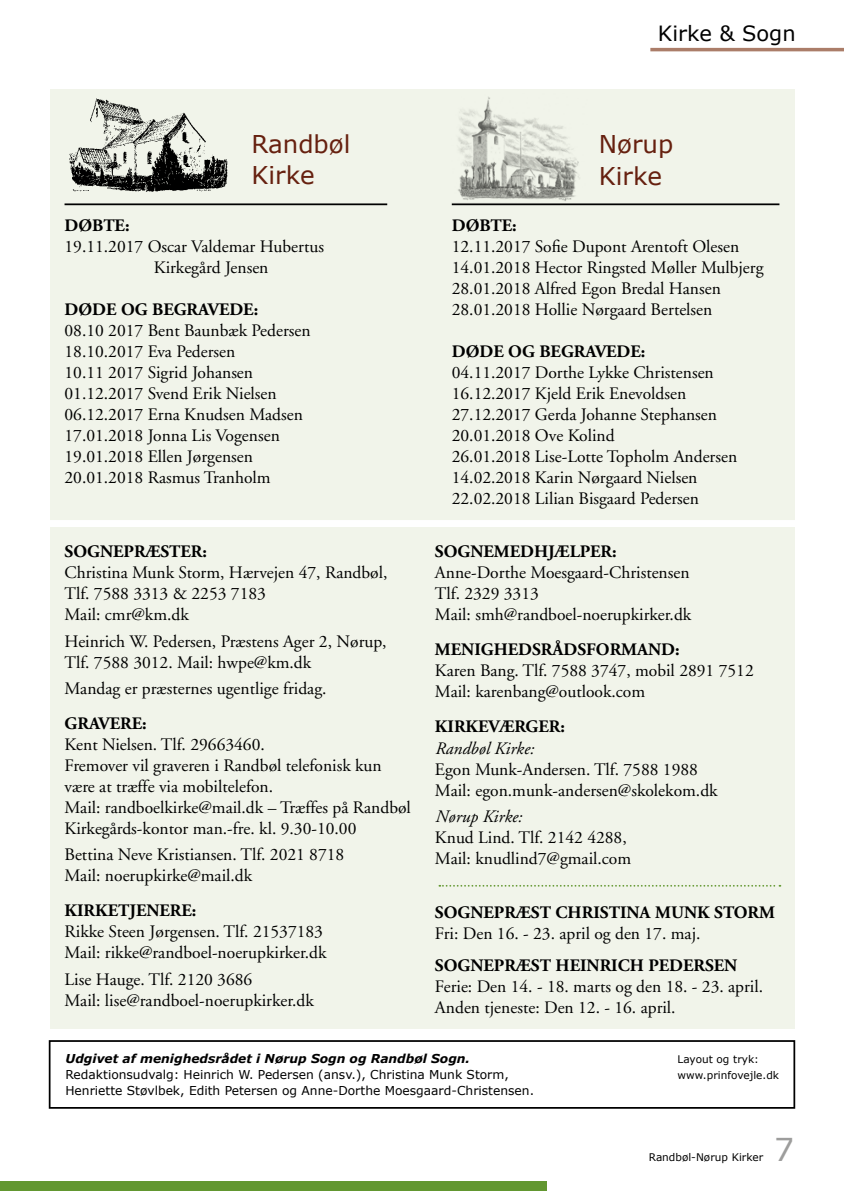
<style>
.page{position:relative;width:844px;height:1191px;background:#fff}
.page>*{position:absolute;margin:0;border:0;box-sizing:border-box;transform-origin:0 0}
.t1{font:31.5px "Verdana";color:#9d9d9c}
.t2{font:24.5px/31.5px "Verdana";color:#66200f}
.t3{font:21px "Verdana";color:#000}
.t4{font:17.5px/21px "Adobe Garamond";color:#000}
.t5{font:700 17.5px "Adobe Garamond";color:#000}
.t6{font:italic 17.5px "Adobe Garamond";color:#000}
.t7{font:12.25px "Verdana";color:#000}
.t8{font:italic 700 12.25px "Verdana";color:#000}
.t9{font:10.5px "Verdana";color:#000}
</style>
<div class="page">
<div style="left:0;top:1181px;width:546px;height:10px;background:#629730"></div>
<hr style="left:650px;top:48px;width:193px;height:3px;background:#ab7d69">
<div style="left:49px;top:1040px;width:746px;height:68px;border:2px solid #000"></div>
<div style="left:50px;top:89px;width:744px;height:939px;background:#f1f4ea"></div>
<img style="left:69px;top:98px;width:159px;height:94px">
<img style="left:458px;top:97px;width:122px;height:104px">
<hr style="left:451px;top:203px;width:328px;height:2px;background:#000">
<hr style="left:64px;top:203px;width:323px;height:2px;background:#000">
<div style="left:41px;top:520px;width:773px;height:7px;background:#fff"></div>
<svg style="left:439px;top:885px;width:341px;height:1px"></svg>
<p class="t3" style="left:657px;top:20px;width:139px">Kirke &amp; Sogn</p>
<h2 class="t2" style="left:251px;top:128px;width:100px">Randbøl<br>Kirke</h2>
<p class="t5" style="left:64px;top:216px;width:66px">DØBTE:</p>
<p class="t4" style="left:154px;top:236px;width:172px;text-indent:-89px">19.11.2017 Oscar Valdemar Hubertus<br>Kirkegård Jensen</p>
<p class="t5" style="left:64px;top:300px;width:195px">DØDE O G BEGRAVEDE:</p>
<p class="t4" style="left:64px;top:320px;width:247px">08.10 2017 Bent Baunbæk Pedersen<br>18.10.2017 Eva Pedersen<br>10.11 2017 Sigrid Johansen<br>01.12.2017 Svend Erik Nielsen<br>06.12.2017 Erna Knudsen Madsen<br>17.01.2018 Jonna Lis Vogensen<br>19.01.2018 Ellen Jørgensen<br>20.01.2018 Rasmus Tranholm</p>
<p class="t5" style="left:64px;top:542px;width:144px">SO GNEPRÆSTER:</p>
<p class="t4" style="left:64px;top:563px;width:324px">Christina Munk Storm, Hærvejen 47, Randbøl,<br>Tlf. 7588 3313 &amp; 2253 7183<br>Mail: cmr@km.dk</p>
<p class="t4" style="left:64px;top:631px;width:323px">Heinrich W. Pedersen, Præstens Ager 2, Nørup,<br>Tlf. 7588 3012. Mail: hwpe@km.dk</p>
<p class="t4" style="left:64px;top:678px;width:263px">Mandag er præsternes ugentlige fridag.</p>
<p class="t5" style="left:64px;top:714px;width:84px">GRAVERE:</p>
<p class="t4" style="left:64px;top:734px;width:348px">Kent Nielsen. Tlf. 29663460.<br>Fremover vil graveren i Randbøl telefonisk kun være at træffe via mobiltelefon.<br>Mail: randboelkirke@mail.dk – Træffes på Randbøl Kirkegårds-kontor man.-fre. kl. 9.30-10.00</p>
<p class="t4" style="left:64px;top:844px;width:281px">Bettina Neve Kristiansen. Tlf. 2021 8718<br>Mail: noerupkirke@mail.dk</p>
<p class="t5" style="left:64px;top:901px;width:133px">KIRKETJENERE:</p>
<p class="t4" style="left:64px;top:921px;width:263px">Rikke Steen Jørgensen. Tlf. 21537183<br>Mail: rikke@randboel-noerupkirker.dk</p>
<p class="t4" style="left:64px;top:969px;width:251px">Lise Hauge. Tlf. 2120 3686<br>Mail: lise@randboel-noerupkirker.dk</p>
<h2 class="t2" style="left:598px;top:129px;width:76px">Nørup<br>Kirke</h2>
<p class="t5" style="left:451px;top:216px;width:66px">DØBTE:</p>
<p class="t4" style="left:451px;top:236px;width:313px">12.11.2017 Sofie Dupont Arentoft Olesen 14.01.2018 Hector Ringsted Møller Mulbjerg 28.01.2018 Alfred Egon Bredal Hansen 28.01.2018 Hollie Nørgaard Bertelsen</p>
<p class="t5" style="left:451px;top:342px;width:195px">DØDE O G BEGRAVEDE:</p>
<p class="t4" style="left:451px;top:362px;width:287px">04.11.2017 Dorthe Lykke Christensen 16.12.2017 Kjeld Erik Enevoldsen 27.12.2017 Gerda Johanne Stephansen 20.01.2018 Ove Kolind<br>26.01.2018 Lise-Lotte Topholm Andersen 14.02.2018 Karin Nørgaard Nielsen 22.02.2018 Lilian Bisgaard Pedersen</p>
<p class="t5" style="left:435px;top:542px;width:183px">SO GNEMEDHJÆLPER:</p>
<p class="t4" style="left:435px;top:563px;width:258px">Anne-Dorthe Moesgaard-Christensen<br>Tlf. 2329 3313<br>Mail: smh@randboel-noerupkirker.dk</p>
<p class="t5" style="left:435px;top:640px;width:246px">MENIGHEDSRÅDSFO RMAND:</p>
<p class="t4" style="left:435px;top:661px;width:320px">Karen Bang. Tlf. 7588 3747, mobil 2891 7512<br>Mail: karenbang@outlook.com</p>
<p class="t5" style="left:435px;top:717px;width:131px">KIRKEVÆRGER:</p>
<p class="t6" style="left:435px;top:738px;width:100px">Randbøl Kirke:</p>
<p class="t4" style="left:435px;top:759px;width:284px">Egon Munk-Andersen. Tlf. 7588 1988<br>Mail: egon.munk-andersen@skolekom.dk</p>
<p class="t6" style="left:435px;top:807px;width:88px">Nørup Kirke:</p>
<p class="t4" style="left:435px;top:827px;width:198px">Knud Lind. Tlf. 2142 4288,<br>Mail: knudlind7@gmail.com</p>
<p class="t5" style="left:435px;top:903px;width:36px">SOGNEPRÆ</p>
<p class="t5" style="left:530px;top:903px;width:245px">ST CHRISTINA MUNK STO RM</p>
<p class="t4" style="left:435px;top:923px;width:267px">Fri: Den 16. - 23. april og den 17. maj.</p>
<p class="t5" style="left:435px;top:955px;width:36px">SOGNEPRÆ</p>
<p class="t5" style="left:530px;top:955px;width:208px">ST HEINRICH PEDERSEN</p>
<p class="t4" style="left:435px;top:976px;width:329px">Ferie: Den 14. - 18. marts og den 18. - 23. april.<br>Anden tjeneste: Den 12. - 16. april.</p>
<p class="t8" style="left:65px;top:1051px;width:406px">Udgivet af menighedsrådet i Nørup Sogn og Randbøl Sogn.</p>
<p class="t9" style="left:677px;top:1052px;width:83px">Layout og tryk:</p>
<p class="t7" style="left:65px;top:1066px;width:445px">Redaktionsudvalg: Heinrich W. Pedersen (ansv.), Christina Munk Storm,</p>
<p class="t9" style="left:677px;top:1068px;width:103px">www.prinfovejle.dk</p>
<p class="t7" style="left:65px;top:1082px;width:470px">Henriette Støvlbek, Edith Petersen og Anne-Dorthe Moesgaard-Christensen.</p>
<p class="t9" style="left:648px;top:1150px;width:116px">Randbøl-Nørup Kirker</p>
<h1 class="t1" style="left:774px;top:1129px;width:22px">7</h1>
</div>
